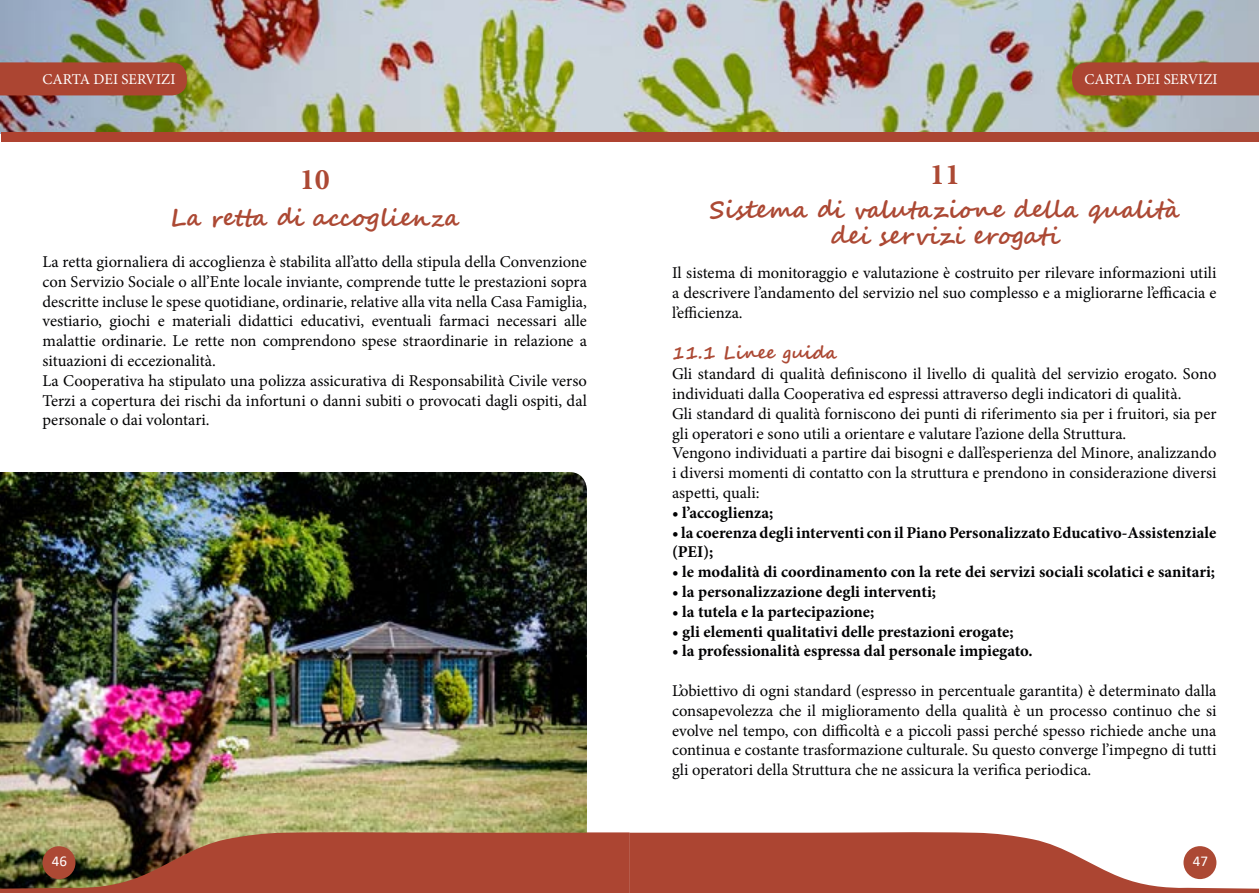
<style>
.page{position:relative;width:1259px;height:893px;background:#fff}
.page>*{position:absolute;margin:0;border:0;box-sizing:border-box;transform-origin:0 0}
.t1{font:700 30px "Minion Pro";color:#ac4934}
.t2{font:700 24px/25.8px "Segoe Script";color:#ac4934;text-align:center}
.t3{font:700 18px "Segoe Script";color:#ac4934}
.t4{font:16.5px/19.8px "Minion Pro";color:#020203;text-align:justify}
.t5{font:700 16.5px/19.8px "Minion Pro";color:#020203}
.t6{font:15px "Minion Pro";color:#fff}
.t7{font:15px "Calibri";color:#fff}
</style>
<div class="page">
<img style="left:0;top:0;width:1259px;height:134px">
<div style="left:1px;top:133px;width:628px;height:9px;background:#af4230"></div>
<div style="left:630px;top:133px;width:629px;height:9px;background:#ac4532"></div>
<div style="left:0;top:62px;width:187px;height:33px;background:#ac4532"></div>
<div style="left:1072px;top:62px;width:187px;height:33px;background:#ac4532"></div>
<img style="left:0;top:472px;width:587px;height:359px">
<svg style="left:0;top:831px;width:1259px;height:62px;background:#af624e"></svg>
<div style="left:43px;top:846px;width:32px;height:33px;background:#ac4934;border-radius:50%"></div>
<p class="t6" style="left:43px;top:69px;width:134px">CARTA DEI SERVIZI</p>
<p class="t6" style="left:1084px;top:69px;width:134px">CARTA DEI SERVIZI</p>
<h1 class="t1" style="left:300px;top:158px;width:31px">10</h1>
<h2 class="t2" style="left:170px;top:205px;width:291px">La retta di accoglienza</h2>
<p class="t4" style="left:43px;top:252px;width:546px;text-align:left">La retta giornaliera di accoglienza è stabilita all’atto della stipula della Convenzione con Servizio Sociale o all’Ente locale inviante, comprende tutte le prestazioni sopra descritte incluse le spese quotidiane, ordinarie, relative alla vita nella Casa Famiglia, vestiario, giochi e materiali didattici educativi, eventuali farmaci necessari alle malattie ordinarie. Le rette non comprendono spese straordinarie in relazione a situazioni di eccezionalità.<br>La Cooperativa ha stipulato una polizza assicurativa di Responsabilità Civile verso Terzi a copertura dei rischi da infortuni o danni subiti o provocati dagli ospiti, dal personale o dai volontari.</p>
<p class="t7" style="left:52px;top:851px;width:17px">46</p>
<h1 class="t1" style="left:930px;top:154px;width:31px">11</h1>
<h2 class="t2" style="left:710px;top:197px;width:471px">Sistema di valutazione della qualità dei servizi erogati</h2>
<p class="t4" style="left:672px;top:263px;width:546px">Il sistema di monitoraggio e valutazione è costruito per rilevare informazioni utili a descrivere l’andamento del servizio nel suo complesso e a migliorarne l’efficacia e l’efficienza.</p>
<p class="t3" style="left:672px;top:338px;width:166px">11.1 Linee guida</p>
<p class="t4" style="left:672px;top:364px;width:546px;text-align:left">Gli standard di qualità definiscono il livello di qualità del servizio erogato. Sono individuati dalla Cooperativa ed espressi attraverso degli indicatori di qualità.<br>Gli standard di qualità forniscono dei punti di riferimento sia per i fruitori, sia per gli operatori e sono utili a orientare e valutare l’azione della Struttura.<br>Vengono individuati a partire dai bisogni e dall’esperienza del Minore, analizzando i diversi momenti di contatto con la struttura e prendono in considerazione diversi aspetti, quali:</p>
<p class="t5" style="left:672px;top:502px;width:103px">• l’accoglienza;</p>
<p class="t5" style="left:672px;top:522px;width:546px">• la coerenza degli interventi con il Piano Personalizzato Educativo-Assistenziale (PEI);</p>
<p class="t5" style="left:672px;top:562px;width:544px">• le modalità di coordinamento con la rete dei servizi sociali scolatici e sanitari;</p>
<p class="t5" style="left:672px;top:582px;width:265px">• la personalizzazione degli interventi;</p>
<p class="t5" style="left:672px;top:601px;width:204px">• la tutela e la partecipazione;</p>
<p class="t5" style="left:672px;top:621px;width:343px">• gli elementi qualitativi delle prestazioni erogate;</p>
<p class="t5" style="left:672px;top:641px;width:362px">• la professionalità espressa dal personale impiegato.</p>
<p class="t4" style="left:672px;top:681px;width:546px">L’obiettivo di ogni standard (espresso in percentuale garantita) è determinato dalla consapevolezza che il miglioramento della qualità è un processo continuo che si evolve nel tempo, con difficoltà e a piccoli passi perché spesso richiede anche una continua e costante trasformazione culturale. Su questo converge l’impegno di tutti gli operatori della Struttura che ne assicura la verifica periodica.</p>
<p class="t7" style="left:1192px;top:851px;width:17px">47</p>
</div>
